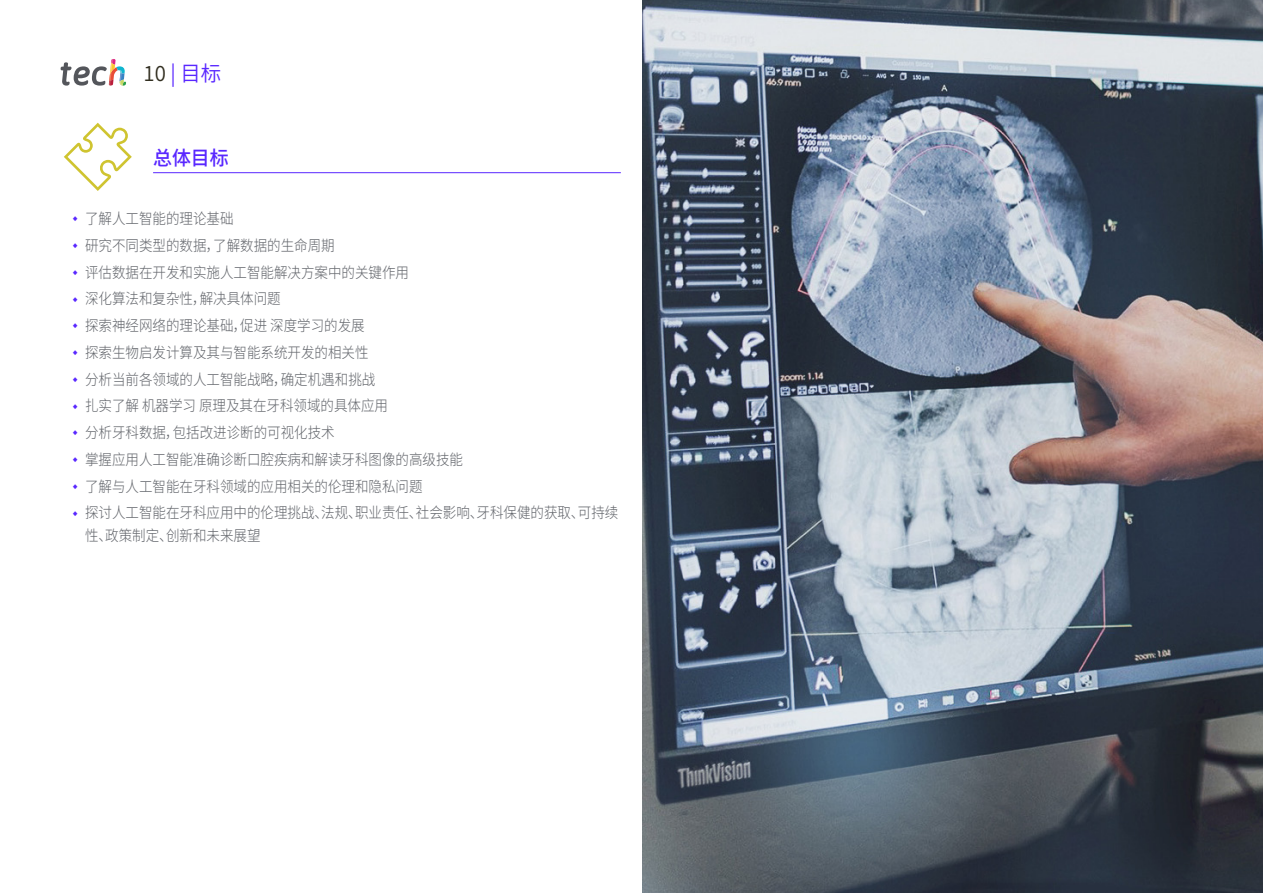
<style>
.page{position:relative;width:1263px;height:893px;background:#fff}
.page>*{position:absolute;margin:0;border:0;box-sizing:border-box;transform-origin:0 0}
.t1{font:21px "Source Han Sans CN";color:#5927ff}
.t2{font:500 19.5px "Source Han Sans CN";color:#5927ff}
.t3{font:300 15px/26.7px "Source Han Sans CN";color:#61646a;scale:.9 1}
.s1{color:#312e20}
</style>
<div class="page">
<hr style="left:153px;top:172px;width:468px;height:1px;background:#5927ff">
<svg style="left:64px;top:123px;width:68px;height:68px"></svg>
<img style="left:642px;top:0;width:621px;height:893px">
<svg style="left:61px;top:59px;width:65px;height:27px"></svg>
<h1 class="t1" style="left:144px;top:61px;width:79px"><span class="s1">10</span> | 目标</h1>
<h2 class="t2" style="left:153px;top:147px;width:77px">总体目标</h2>
<p class="t3" style="left:85px;top:206px;width:594px">了解人工智能的理论基础<br>研究不同类型的数据，了解数据的生命周期<br>评估数据在开发和实施人工智能解决方案中的关键作用<br>深化算法和复杂性，解决具体问题<br>探索神经网络的理论基础，促进 深度学习的发展<br>探索生物启发计算及其与智能系统开发的相关性<br>分析当前各领域的人工智能战略，确定机遇和挑战<br>扎实了解 机器学习 原理及其在牙科领域的具体应用<br>分析牙科数据，包括改进诊断的可视化技术<br>掌握应用人工智能准确诊断口腔疾病和解读牙科图像的高级技能<br>了解与人工智能在牙科领域的应用相关的伦理和隐私问题<br>探讨人工智能在牙科应用中的伦理挑战、法规、职业责任、社会影响、牙科保健的获取、可持续</p>
<p class="t3" style="left:85px;top:522px;width:196px">性、政策制定、创新和未来展望</p>
</div>
